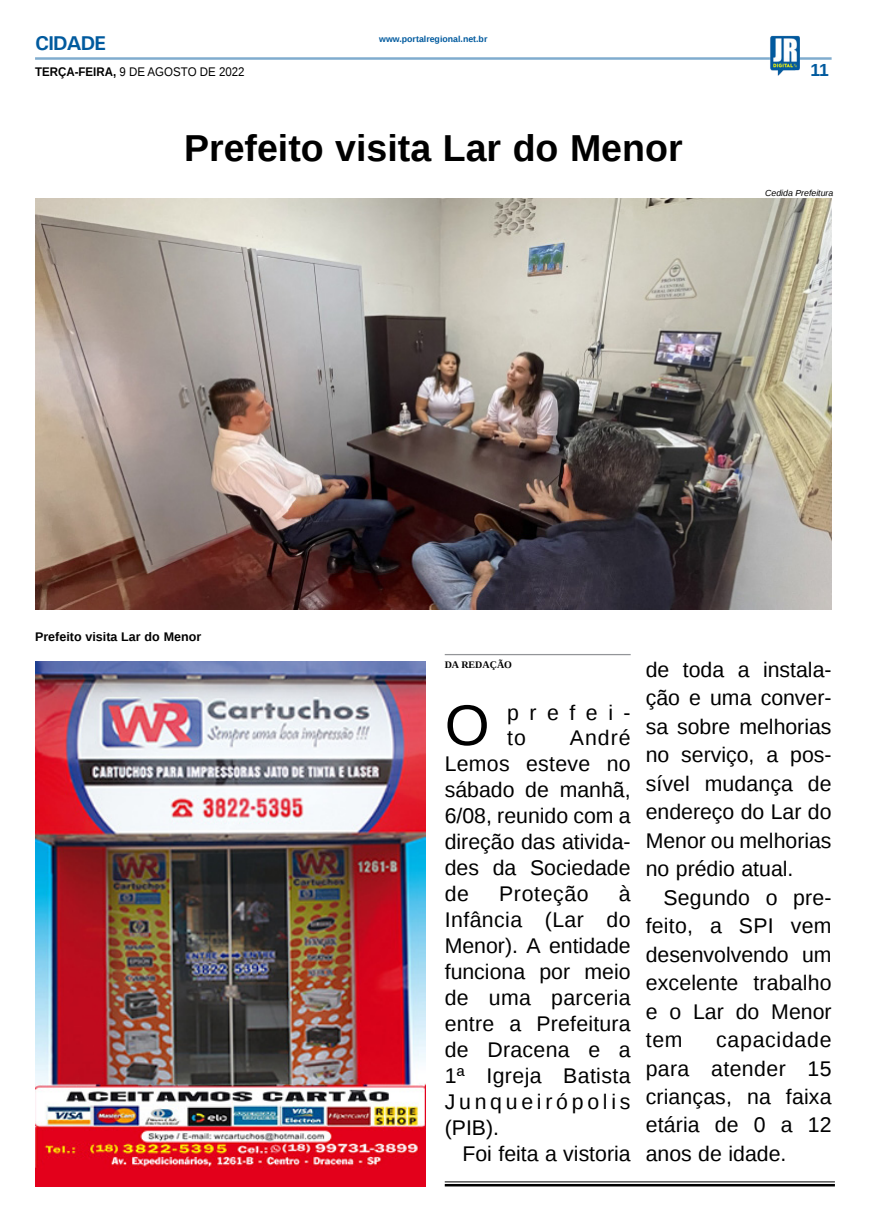
<style>
.page{position:relative;width:869px;height:1223px;background:#fff}
.page>*{position:absolute;margin:0;border:0;box-sizing:border-box;transform-origin:0 0}
.MATÉRIA{font:57.62px "Liberation Sans";color:#000}
.TÍTULO{font:700 37.5px "Liberation Sans";color:#000}
.MATÉRIA-2{font:21.25px/28.5px "Liberation Sans";color:#000;text-align:justify}
.MATÉRIA-3{font:21.25px/25px "Liberation Sans";letter-spacing:.495em;color:#000}
.MATÉRIA-4{font:21.25px "Liberation Sans";letter-spacing:.03em;color:#000}
.TITULO_PG{font:700 20px "Univers";letter-spacing:-.04em;color:#005a9e}
.TÍTULO-2{font:700 17.5px "Liberation Sans";color:#005a9e}
.DATA_PG{font:12.5px "Liberation Sans";color:#000;scale:.92 1}
.LEGENDA{font:700 12.5px "Liberation Sans";color:#000}
.CRÉDITO_NOME{font:700 10px "Liberation Serif";color:#000}
.DATA_PG-2{font:700 8.75px "Liberation Sans";color:#005a9e}
.CRÉDITO_FOTO{font:italic 8.75px "Liberation Sans";color:#000}
.s1{font-weight:700}
</style>
<div class="page">
<hr style="left:35px;top:57px;width:796px;height:3px;background:#005a9e">
<img style="left:769px;top:36px;width:30px;height:40px">
<img style="left:35px;top:661px;width:390px;height:525px">
<hr style="left:444px;top:1181px;width:390px;height:1px;background:#000">
<hr style="left:444px;top:1183px;width:390px;height:3px;background:#000">
<img style="left:35px;top:198px;width:796px;height:411px">
<hr style="left:444px;top:654px;width:186px;height:1px;background:#939598">
<p class="TITULO_PG" style="left:35px;top:31px;width:72px">CIDADE</p>
<p class="DATA_PG" style="left:35px;top:65px;width:229px"><span class="s1">TERÇA-FEIRA,</span> 9 DE AGOSTO DE 2022</p>
<p class="DATA_PG-2" style="left:379px;top:33px;width:110px">www.portalregional.net.br</p>
<p class="TÍTULO" style="left:184px;top:122px;width:500px">Prefeito visita Lar do Menor</p>
<p class="TÍTULO-2" style="left:810px;top:58px;width:20px">11</p>
<p class="CRÉDITO_FOTO" style="left:764px;top:187px;width:70px">Cedida Prefeitura</p>
<p class="LEGENDA" style="left:35px;top:628px;width:168px">Prefeito visita Lar do Menor</p>
<p class="CRÉDITO_NOME" style="left:444px;top:658px;width:69px">DA REDAÇÃO</p>
<p class="MATÉRIA" style="left:444px;top:692px;width:46px">O</p>
<p class="MATÉRIA-3" style="left:507px;top:701px;width:125px">prefei&shy;to</p>
<p class="MATÉRIA-2" style="left:444px;top:725px;width:187px;line-height:26px;text-indent:125px">André Lemos esteve no sábado de manhã, 6/08, reunido com a direção das ativida&shy;des da Sociedade de</p>
<p class="MATÉRIA-2" style="left:444px;top:881px;width:187px;line-height:26px;text-indent:174px">à Infância (Lar do Menor). A entidade funciona por meio de uma parceria entre a Prefeitura de Dracena e a 1ª Igreja Batista Junqueirópolis (PIB).</p>
<p class="MATÉRIA-2" style="left:462px;top:1140px;width:170px">Foi feita a vistoria</p>
<p class="MATÉRIA-4" style="left:499px;top:881px;width:91px">Proteção</p>
<p class="MATÉRIA-2" style="left:645px;top:656px;width:187px">de toda a instala&shy;ção e uma conver&shy;sa sobre melhorias no serviço, a pos&shy;sível mudança de endereço do Lar do Menor ou melhorias no prédio atual.</p>
<p class="MATÉRIA-2" style="left:645px;top:884px;width:187px;text-indent:18px">Segundo o pre&shy;feito, a SPI vem desenvolvendo um excelente trabalho e o Lar do Menor tem</p>
<p class="MATÉRIA-2" style="left:645px;top:1026px;width:187px;text-indent:70px">capacidade para atender 15 crianças, na faixa etária de 0 a 12 anos de idade.</p>
</div>
